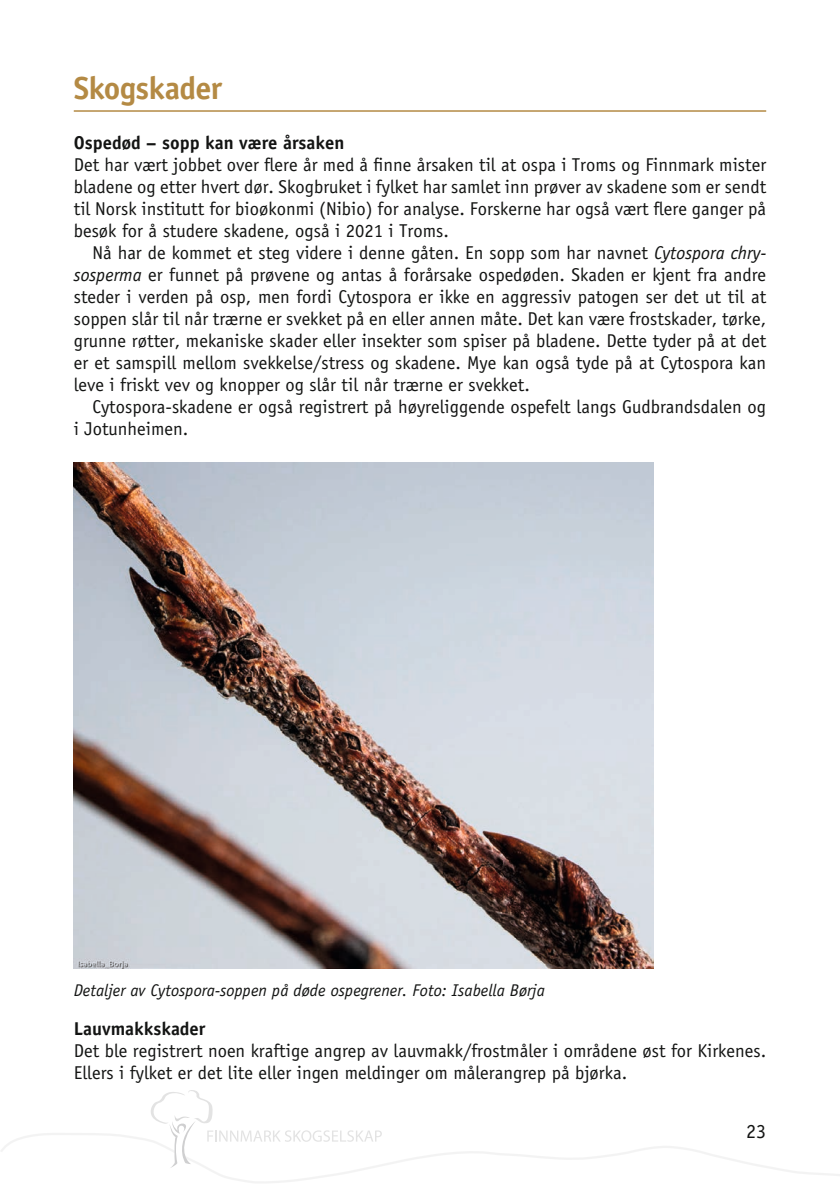
<style>
.page{position:relative;width:840px;height:1191px;background:#fff}
.page>*{position:absolute;margin:0;border:0;box-sizing:border-box;transform-origin:0 0}
.t1{font:700 32px "Officina Alta";letter-spacing:-.02em;color:#b48a44}
.t2{font:20px "Officina Alta";color:#131413}
.t3{font:18.6px/22px "Officina Alta";color:#131413;text-align:justify}
.t4{font:700 18.6px "Officina Alta";color:#131413}
.t5{font:italic 17px "Officina Alta";color:#131413}
.s1{font-style:italic}
</style>
<div class="page">
<svg style="left:1px;top:1090px;width:838px;height:93px"></svg>
<hr style="left:74px;top:110px;width:691px;height:2px;background:#b48a44">
<img style="left:74px;top:462px;width:578px;height:506px">
<h1 class="t1" style="left:74px;top:68px;width:150px">Skogskader</h1>
<p class="t4" style="left:74px;top:131px;width:272px">Ospedød – sopp kan være årsaken</p>
<p class="t3" style="left:74px;top:154px;width:693px">Det har vært jobbet over flere år med å finne årsaken til at ospa i Troms og Finnmark mister bladene og etter hvert dør. Skogbruket i fylket har samlet inn prøver av skadene som er sendt til Norsk institutt for bioøkonmi (Nibio) for analyse. Forskerne har også vært flere ganger på besøk for å studere skadene, også i 2021 i Troms.</p>
<p class="t3" style="left:74px;top:242px;width:693px;text-indent:19px">Nå har de kommet et steg videre i denne gåten. En sopp som har navnet <span class="s1">Cytospora chry&shy;sosperma</span> er funnet på prøvene og antas å forårsake ospedøden. Skaden er kjent fra andre steder i verden på osp, men fordi Cytospora er ikke en aggressiv patogen ser det ut til at soppen slår til når trærne er svekket på en eller annen måte. Det kan være frostskader, tørke, grunne røtter, mekaniske skader eller insekter som spiser på bladene. Dette tyder på at det er et samspill mellom svekkelse/stress og skadene. Mye kan også tyde på at Cytospora kan leve i friskt vev og knopper og slår til når trærne er svekket.</p>
<p class="t3" style="left:74px;top:396px;width:693px;text-indent:19px">Cytospora-skadene er også registrert på høyreliggende ospefelt langs Gudbrandsdalen og i Jotunheimen.</p>
<p class="t5" style="left:74px;top:980px;width:472px">Detaljer av Cytospora-soppen på døde ospegrener. Foto: Isabella Børja</p>
<p class="t4" style="left:74px;top:1017px;width:133px">Lauvmakkskader</p>
<p class="t3" style="left:74px;top:1040px;width:693px">Det ble registrert noen kraftige angrep av lauvmakk/frostmåler i områdene øst for Kirkenes.<br>Ellers i fylket er det lite eller ingen meldinger om målerangrep på bjørka.</p>
<p class="t2" style="left:745px;top:1119px;width:21px">23</p>
</div>
